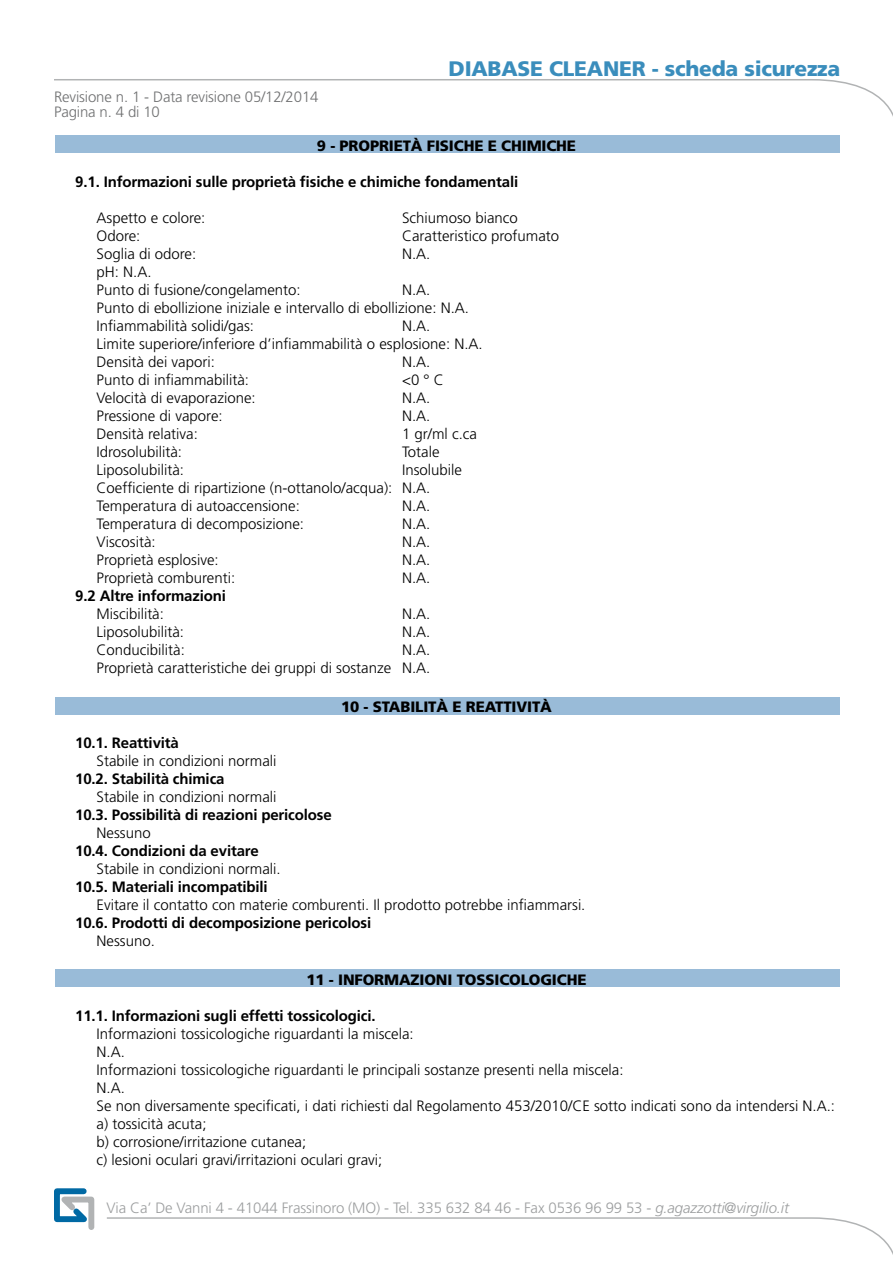
<style>
.page{position:relative;width:893px;height:1263px;background:#fff}
.page>*{position:absolute;margin:0;border:0;box-sizing:border-box;transform-origin:0 0}
.t1{font:900 21px "Frutiger";letter-spacing:-.01em;color:#3a8dbc}
.t2{font:300 15px/18px "Frutiger";color:#000}
.t3{font:700 15px "Frutiger";letter-spacing:-.01em;color:#000}
.t4{font:300 15px "Frutiger";letter-spacing:-.01em;color:#9c9e9f}
.t5{font:900 15px "Frutiger";letter-spacing:-.01em;color:#000}
.t6{font:300 15px/15.8px "Frutiger";letter-spacing:-.01em;color:#707172}
.s1{font-style:italic}
</style>
<div class="page">
<div style="left:55px;top:697px;width:785px;height:17px;background:#99bbd8"></div>
<div style="left:55px;top:969px;width:785px;height:17px;background:#99bbd8"></div>
<svg style="left:54px;top:1188px;width:41px;height:42px"></svg>
<svg style="left:54px;top:79px;width:839px;height:74px"></svg>
<svg style="left:107px;top:1217px;width:786px;height:38px"></svg>
<p class="t6" style="left:54px;top:88px;width:266px">Revisione n. 1 - Data revisione 05/12/2014<br>Pagina n. 4 di 10</p>
<h1 class="t1" style="left:449px;top:56px;width:393px">DIABASE CLEANER - scheda sicurezza</h1>
<p class="t5" style="left:317px;top:136px;width:261px">9 - PROPRIETÀ FISICHE E CHIMICHE</p>
<p class="t3" style="left:75px;top:173px;width:444px">9.1. Informazioni sulle proprietà fisiche e chimiche fondamentali</p>
<p class="t2" style="left:97px;top:208px;width:110px">Aspetto e colore:</p>
<p class="t2" style="left:402px;top:208px;width:117px">Schiumoso bianco</p>
<p class="t2" style="left:97px;top:226px;width:45px">Odore:</p>
<p class="t2" style="left:402px;top:226px;width:159px">Caratteristico profumato</p>
<p class="t2" style="left:97px;top:244px;width:101px">Soglia di odore:</p>
<p class="t2" style="left:402px;top:244px;width:30px">N.A.</p>
<p class="t2" style="left:97px;top:262px;width:206px">pH: N.A.<br>Punto di fusione/congelamento:</p>
<p class="t2" style="left:97px;top:280px;width:374px;text-indent:305px">N.A.<br>Punto di ebollizione iniziale e intervallo di ebollizione: N.A.<br>Infiammabilità solidi/gas:</p>
<p class="t2" style="left:97px;top:316px;width:388px;text-indent:305px">N.A.<br>Limite superiore/inferiore d’infiammabilità o esplosione: N.A.<br>Densità dei vapori:</p>
<p class="t2" style="left:402px;top:352px;width:30px">N.A.</p>
<p class="t2" style="left:97px;top:370px;width:154px">Punto di infiammabilità:</p>
<p class="t2" style="left:402px;top:370px;width:43px">&lt;0 ° C</p>
<p class="t2" style="left:97px;top:388px;width:161px">Velocità di evaporazione:</p>
<p class="t2" style="left:402px;top:388px;width:30px">N.A.</p>
<p class="t2" style="left:97px;top:406px;width:128px">Pressione di vapore:</p>
<p class="t2" style="left:402px;top:406px;width:30px">N.A.</p>
<p class="t2" style="left:97px;top:424px;width:103px">Densità relativa:</p>
<p class="t2" style="left:402px;top:424px;width:76px">1 gr/ml c.ca</p>
<p class="t2" style="left:97px;top:442px;width:87px">Idrosolubilità:</p>
<p class="t2" style="left:402px;top:442px;width:39px">Totale</p>
<p class="t2" style="left:97px;top:460px;width:89px">Liposolubilità:</p>
<p class="t2" style="left:97px;top:460px;width:367px;text-indent:305px">Insolubile<br>Coefficiente di ripartizione (n-ottanolo/acqua): N.A.<br>Temperatura di autoaccensione:</p>
<p class="t2" style="left:402px;top:496px;width:30px">N.A.</p>
<p class="t2" style="left:97px;top:514px;width:209px">Temperatura di decomposizione:</p>
<p class="t2" style="left:402px;top:514px;width:30px">N.A.</p>
<p class="t2" style="left:97px;top:532px;width:61px">Viscosità:</p>
<p class="t2" style="left:402px;top:532px;width:30px">N.A.</p>
<p class="t2" style="left:97px;top:550px;width:124px">Proprietà esplosive:</p>
<p class="t2" style="left:402px;top:550px;width:30px">N.A.</p>
<p class="t2" style="left:97px;top:568px;width:140px">Proprietà comburenti:</p>
<p class="t2" style="left:402px;top:568px;width:30px">N.A.</p>
<p class="t3" style="left:75px;top:587px;width:152px">9.2 Altre informazioni</p>
<p class="t2" style="left:96px;top:604px;width:69px">Miscibilità:</p>
<p class="t2" style="left:402px;top:604px;width:30px">N.A.</p>
<p class="t2" style="left:96px;top:622px;width:89px">Liposolubilità:</p>
<p class="t2" style="left:402px;top:622px;width:30px">N.A.</p>
<p class="t2" style="left:96px;top:640px;width:90px">Conducibilità:</p>
<p class="t2" style="left:96px;top:640px;width:335px;text-align:right">N.A.<br>Proprietà caratteristiche dei gruppi di sostanze N.A.</p>
<p class="t5" style="left:341px;top:697px;width:212px">10 - STABILITÀ E REATTIVITÀ</p>
<p class="t3" style="left:75px;top:734px;width:105px">10.1. Reattività</p>
<p class="t2" style="left:96px;top:751px;width:182px">Stabile in condizioni normali</p>
<p class="t3" style="left:75px;top:770px;width:151px">10.2. Stabilità chimica</p>
<p class="t2" style="left:96px;top:787px;width:182px">Stabile in condizioni normali</p>
<p class="t3" style="left:75px;top:806px;width:258px">10.3. Possibilità di reazioni pericolose</p>
<p class="t2" style="left:96px;top:823px;width:56px">Nessuno</p>
<p class="t3" style="left:75px;top:842px;width:185px">10.4. Condizioni da evitare</p>
<p class="t2" style="left:96px;top:859px;width:186px">Stabile in condizioni normali.</p>
<p class="t3" style="left:75px;top:878px;width:194px">10.5. Materiali incompatibili</p>
<p class="t2" style="left:96px;top:895px;width:490px">Evitare il contatto con materie comburenti. Il prodotto potrebbe infiammarsi.</p>
<p class="t3" style="left:75px;top:914px;width:297px">10.6. Prodotti di decomposizione pericolosi</p>
<p class="t2" style="left:96px;top:931px;width:60px">Nessuno.</p>
<p class="t5" style="left:306px;top:970px;width:282px">11 - INFORMAZIONI TOSSICOLOGICHE</p>
<p class="t3" style="left:75px;top:1007px;width:302px">11.1. Informazioni sugli effetti tossicologici.</p>
<p class="t2" style="left:96px;top:1024px;width:740px">Informazioni tossicologiche riguardanti la miscela:<br>N.A.<br>Informazioni tossicologiche riguardanti le principali sostanze presenti nella miscela:<br>N.A.<br>Se non diversamente specificati, i dati richiesti dal Regolamento 453/2010/CE sotto indicati sono da intendersi N.A.: a) tossicità acuta;<br>b) corrosione/irritazione cutanea;<br>c) lesioni oculari gravi/irritazioni oculari gravi;</p>
<p class="t4" style="left:107px;top:1200px;width:684px">Via Ca’ De Vanni 4 - 41044 Frassinoro (MO) - Tel. 335 632 84 46 - Fax 0536 96 99 53 - <span class="s1">g.agazzotti@virgilio.it</span></p>
</div>
